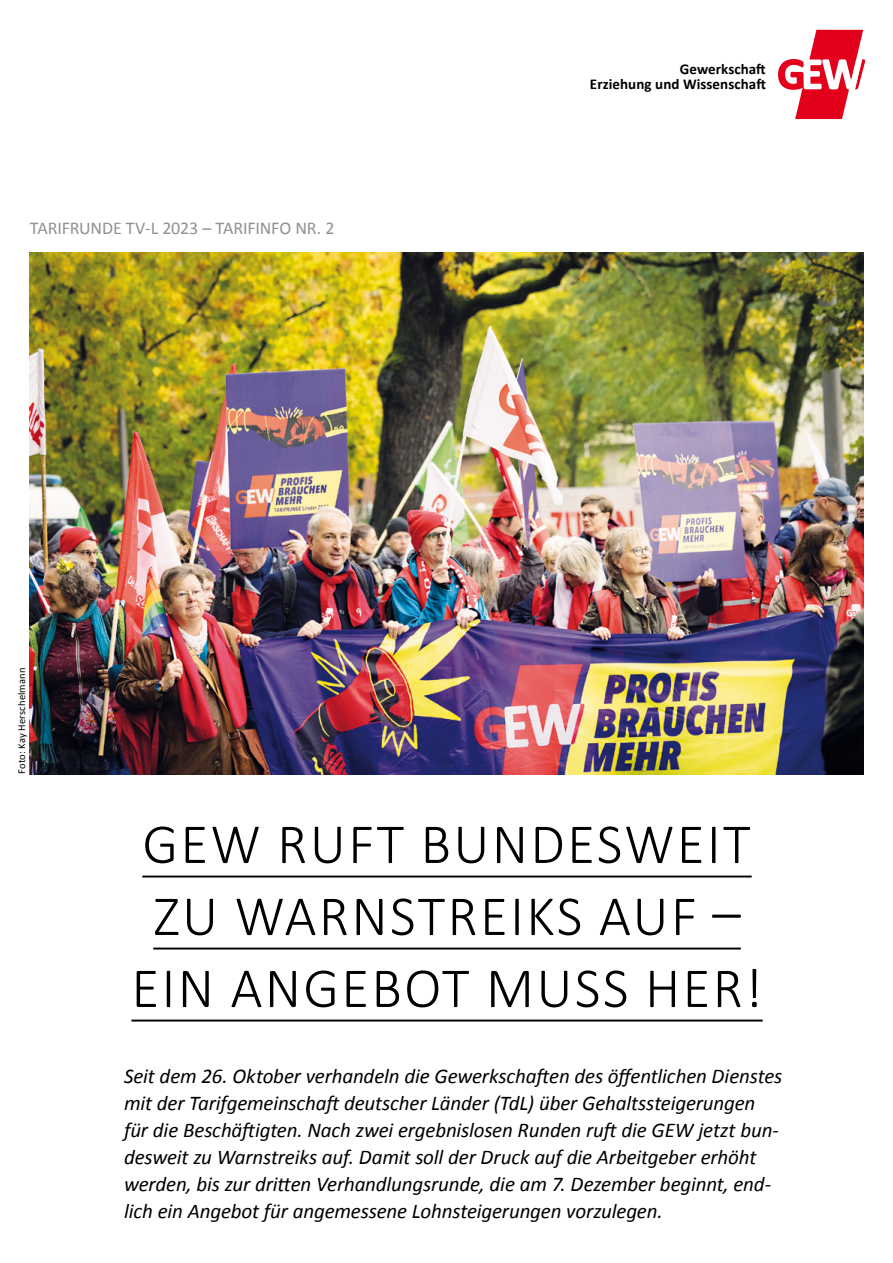
<style>
.page{position:relative;width:893px;height:1263px;background:#fff}
.page>*{position:absolute;margin:0;border:0;box-sizing:border-box;transform-origin:0 0}
._00_Head_gross_2022{font:300 57px/72px "Calibri";letter-spacing:.04em;color:#000;text-align:center}
._02_Einleitung_2022{font:italic 21px/27px "Calibri";letter-spacing:-.005em;color:#000}
.t1{font:18px "Calibri";letter-spacing:-.01em;color:#8f9193}
.t2{font:700 15px/15px "Calibri";letter-spacing:.005em;color:#000;text-align:right}
.Autor_Einleitung{font:10.5px "Calibri";letter-spacing:.015em;color:#000}
</style>
<div class="page">
<img style="left:30px;top:252px;width:833px;height:522px">
<svg style="left:778px;top:30px;width:87px;height:89px"></svg>
<hr style="left:142px;top:875px;width:610px;height:2px;background:#000">
<hr style="left:153px;top:947px;width:588px;height:2px;background:#000">
<hr style="left:131px;top:1019px;width:632px;height:2px;background:#000">
<p class="t1" style="left:30px;top:217px;width:306px">TARIFRUNDE TV-L 2023 – TARIFINFO NR. 2</p>
<p class="Autor_Einleitung" style="left:15px;top:774px;width:108px;rotate:-90deg">Foto: Kay Herschelmann</p>
<p class="t2" style="left:590px;top:62px;width:177px">Gewerkschaft<br>Erziehung und Wissenschaft</p>
<p class="_00_Head_gross_2022" style="left:131px;top:805px;width:633px">GEW RUFT BUNDESWEIT<br>ZU WARNSTREIKS AUF –<br>EIN ANGEBOT MUSS HER!</p>
<p class="_02_Einleitung_2022" style="left:124px;top:1061px;width:660px">Seit dem 26. Oktober verhandeln die Gewerkschaften des öffentlichen Dienstes mit der Tarifgemeinschaft deutscher Länder (TdL) über Gehaltssteigerungen für die Beschäftigten. Nach zwei ergebnislosen Runden ruft die GEW jetzt bun&shy;desweit zu Warnstreiks auf. Damit soll der Druck auf die Arbeitgeber erhöht werden, bis zur dritten Verhandlungsrunde, die am 7. Dezember beginnt, end&shy;lich ein Angebot für angemessene Lohnsteigerungen vorzulegen.</p>
</div>
